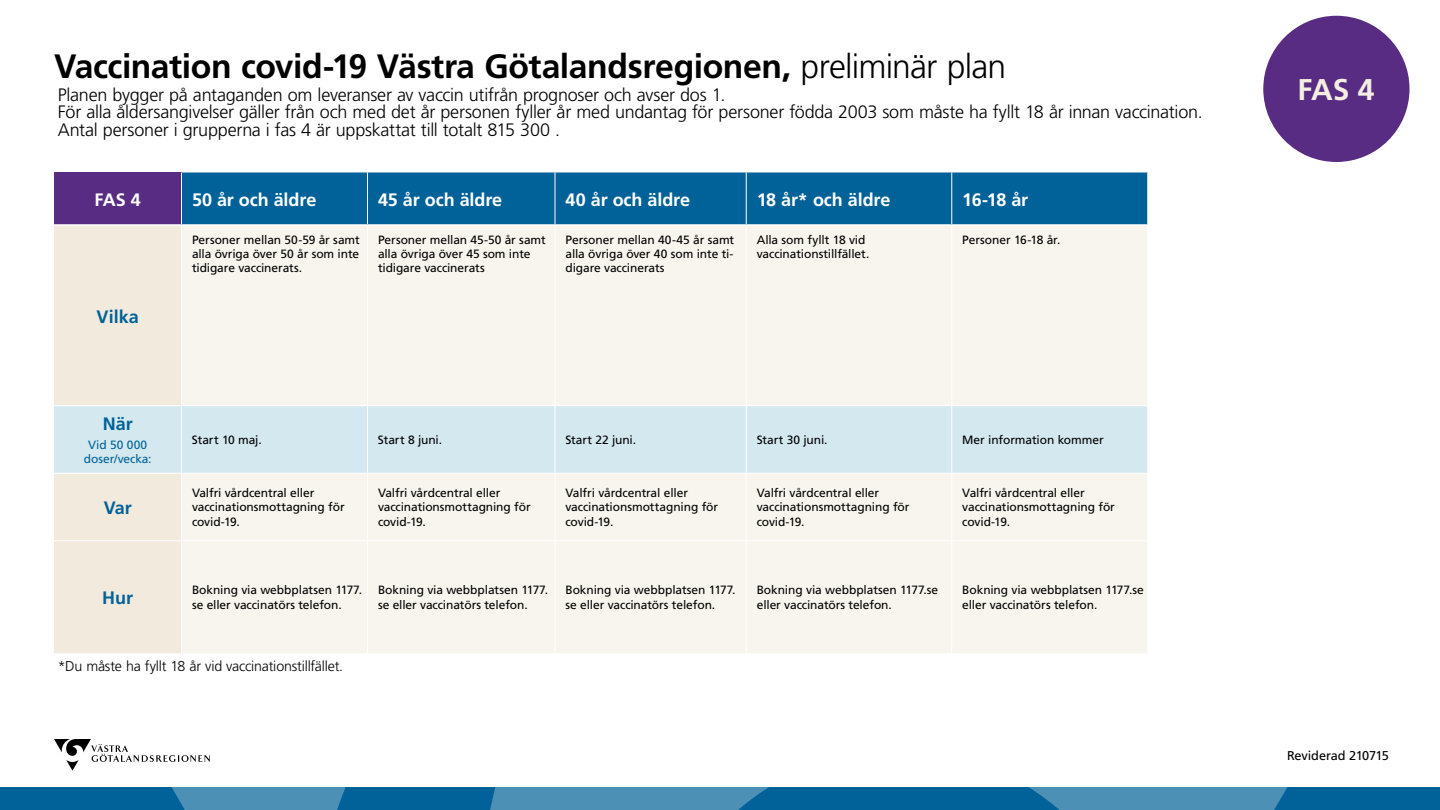
<style>
.page{position:relative;width:1440px;height:810px;background:#fff}
.page>*{position:absolute;margin:0;border:0;box-sizing:border-box;transform-origin:0 0}
.t1{font:700 33.75px "Frutiger LT Std";letter-spacing:-.015em;color:#000}
.t2{font:700 30px "Frutiger LT Std";color:#f4eee3}
.t3{font:300 18px/17.2px "Frutiger LT Std";letter-spacing:-.015em;color:#000}
.t4{font:700 18px "Frutiger LT Std";letter-spacing:-.005em;color:#fff}
.t5{font:700 18px "Frutiger LT Std";color:#006298}
.t6{font:300 14.25px "Frutiger LT Std";letter-spacing:-.015em;color:#000}
.t7{font:12.75px "Frutiger LT Std";letter-spacing:-.015em;color:#000}
.t8{font:12px/14.2px "Frutiger LT Std";letter-spacing:-.01em;color:#000}
.t9{font:12px/14.2px "Frutiger LT Std";color:#006298;text-align:center}
.s1{font-weight:300}
</style>
<div class="page">
<div style="left:54px;top:172px;width:128px;height:53px;background:#582c83"></div>
<div style="left:182px;top:172px;width:965px;height:52px;background:#006298"></div>
<div style="left:54px;top:226px;width:127px;height:427px;background:#f1eadd"></div>
<div style="left:182px;top:226px;width:965px;height:427px;background:#f8f5ee"></div>
<div style="left:54px;top:406px;width:1093px;height:67px;background:#d4e8ef"></div>
<hr style="left:54px;top:405px;width:128px;height:1px;background:#fff">
<hr style="left:182px;top:405px;width:186px;height:1px;background:#fff">
<hr style="left:368px;top:405px;width:187px;height:1px;background:#fff">
<hr style="left:555px;top:405px;width:191px;height:1px;background:#fff">
<hr style="left:746px;top:405px;width:206px;height:1px;background:#fff">
<hr style="left:952px;top:405px;width:196px;height:1px;background:#fff">
<hr style="left:54px;top:473px;width:128px;height:1px;background:#fff">
<hr style="left:182px;top:473px;width:186px;height:1px;background:#fff">
<hr style="left:368px;top:473px;width:187px;height:1px;background:#fff">
<hr style="left:555px;top:473px;width:191px;height:1px;background:#fff">
<hr style="left:746px;top:473px;width:206px;height:1px;background:#fff">
<hr style="left:952px;top:473px;width:196px;height:1px;background:#fff">
<hr style="left:54px;top:540px;width:128px;height:1px;background:#fff">
<hr style="left:182px;top:540px;width:186px;height:1px;background:#fff">
<hr style="left:368px;top:540px;width:187px;height:1px;background:#fff">
<hr style="left:555px;top:540px;width:191px;height:1px;background:#fff">
<hr style="left:746px;top:540px;width:206px;height:1px;background:#fff">
<hr style="left:952px;top:540px;width:196px;height:1px;background:#fff">
<hr style="left:367px;top:226px;width:1px;height:179px;background:#fff">
<hr style="left:555px;top:226px;width:1px;height:179px;background:#fff">
<hr style="left:746px;top:226px;width:1px;height:179px;background:#fff">
<hr style="left:951px;top:226px;width:1px;height:179px;background:#fff">
<hr style="left:181px;top:406px;width:1px;height:67px;background:#fff">
<hr style="left:367px;top:406px;width:1px;height:67px;background:#fff">
<hr style="left:555px;top:406px;width:1px;height:67px;background:#fff">
<hr style="left:746px;top:406px;width:1px;height:67px;background:#fff">
<hr style="left:951px;top:406px;width:1px;height:67px;background:#fff">
<hr style="left:367px;top:474px;width:1px;height:66px;background:#fff">
<hr style="left:555px;top:474px;width:1px;height:66px;background:#fff">
<hr style="left:746px;top:474px;width:1px;height:66px;background:#fff">
<hr style="left:951px;top:474px;width:1px;height:66px;background:#fff">
<hr style="left:367px;top:541px;width:1px;height:112px;background:#fff">
<hr style="left:555px;top:541px;width:1px;height:112px;background:#fff">
<hr style="left:746px;top:541px;width:1px;height:112px;background:#fff">
<hr style="left:951px;top:541px;width:1px;height:112px;background:#fff">
<hr style="left:54px;top:224px;width:128px;height:2px;background:#fff">
<hr style="left:181px;top:172px;width:1px;height:52px;background:#fff">
<hr style="left:367px;top:172px;width:1px;height:52px;background:#fff">
<hr style="left:555px;top:172px;width:1px;height:52px;background:#fff">
<hr style="left:746px;top:172px;width:1px;height:52px;background:#fff">
<hr style="left:951px;top:172px;width:1px;height:52px;background:#fff">
<svg style="left:9px;top:788px;width:1431px;height:22px;background:#2277a5"></svg>
<svg style="left:54px;top:739px;width:156px;height:32px"></svg>
<div style="left:1263px;top:16px;width:147px;height:146px;background:#582c83;border-radius:50%"></div>
<h1 class="t1" style="left:54px;top:46px;width:954px">Vaccination covid-19 Västra Götalandsregionen, <span class="s1">preliminär plan</span></h1>
<p class="t3" style="left:58px;top:86px;width:1146px">Planen bygger på antaganden om leveranser av vaccin utifrån prognoser och avser dos 1.<br>För alla åldersangivelser gäller från och med det år personen fyller år med undantag för personer födda 2003 som måste ha fyllt 18 år innan vaccination.<br>Antal personer i grupperna i fas 4 är uppskattat till totalt 815 300 .</p>
<h3 class="t4" style="left:95px;top:189px;width:48px">FAS 4</h3>
<h3 class="t4" style="left:192px;top:189px;width:126px">50 år och äldre</h3>
<h3 class="t4" style="left:378px;top:189px;width:126px">45 år och äldre</h3>
<h3 class="t4" style="left:566px;top:189px;width:126px">40 år och äldre</h3>
<h3 class="t4" style="left:757px;top:189px;width:135px">18 år* och äldre</h3>
<h3 class="t4" style="left:962px;top:189px;width:67px">16-18 år</h3>
<h3 class="t5" style="left:97px;top:306px;width:44px">Vilka</h3>
<p class="t8" style="left:192px;top:233px;width:169px;text-align:justify">Personer mellan 50-59 år samt alla övriga över 50 år som inte tidigare vaccinerats.</p>
<p class="t8" style="left:378px;top:233px;width:169px">Personer mellan 45-50 år samt alla övriga över 45 som inte tidigare vaccinerats</p>
<p class="t8" style="left:566px;top:232px;width:170px;text-align:justify">Personer mellan 40-45 år samt alla övriga över 40 som inte ti&shy;digare vaccinerats</p>
<p class="t8" style="left:757px;top:232px;width:114px">Alla som fyllt 18 vid vaccinationstillfället.</p>
<p class="t8" style="left:962px;top:232px;width:100px">Personer 16-18 år.</p>
<h3 class="t5" style="left:103px;top:413px;width:32px">När</h3>
<p class="t9" style="left:84px;top:437px;width:69px">Vid 50 000 doser/vecka:</p>
<p class="t8" style="left:192px;top:433px;width:71px">Start 10 maj.</p>
<p class="t8" style="left:378px;top:433px;width:66px">Start 8 juni.</p>
<p class="t8" style="left:565px;top:433px;width:72px">Start 22 juni.</p>
<p class="t8" style="left:757px;top:433px;width:72px">Start 30 juni.</p>
<p class="t8" style="left:962px;top:433px;width:143px">Mer information kommer</p>
<h3 class="t5" style="left:104px;top:497px;width:30px">Var</h3>
<p class="t8" style="left:192px;top:486px;width:154px">Valfri vårdcentral eller vaccinationsmottagning för covid-19.</p>
<p class="t8" style="left:378px;top:486px;width:154px">Valfri vårdcentral eller vaccinationsmottagning för covid-19.</p>
<p class="t8" style="left:566px;top:486px;width:154px">Valfri vårdcentral eller vaccinationsmottagning för covid-19.</p>
<p class="t8" style="left:757px;top:486px;width:154px">Valfri vårdcentral eller vaccinationsmottagning för covid-19.</p>
<p class="t8" style="left:962px;top:486px;width:154px">Valfri vårdcentral eller vaccinationsmottagning för covid-19.</p>
<h3 class="t5" style="left:102px;top:587px;width:32px">Hur</h3>
<p class="t8" style="left:192px;top:583px;width:172px">Bokning via webbplatsen 1177. se eller vaccinatörs telefon.</p>
<p class="t8" style="left:378px;top:583px;width:172px">Bokning via webbplatsen 1177. se eller vaccinatörs telefon.</p>
<p class="t8" style="left:566px;top:583px;width:172px">Bokning via webbplatsen 1177. se eller vaccinatörs telefon.</p>
<p class="t8" style="left:757px;top:583px;width:183px">Bokning via webbplatsen 1177.se eller vaccinatörs telefon.</p>
<p class="t8" style="left:962px;top:583px;width:183px">Bokning via webbplatsen 1177.se eller vaccinatörs telefon.</p>
<p class="t6" style="left:58px;top:658px;width:287px">*Du måste ha fyllt 18 år vid vaccinationstillfället.</p>
<h2 class="t2" style="left:1298px;top:72px;width:78px">FAS 4</h2>
<p class="t7" style="left:1287px;top:748px;width:103px">Reviderad 210715</p>
</div>
